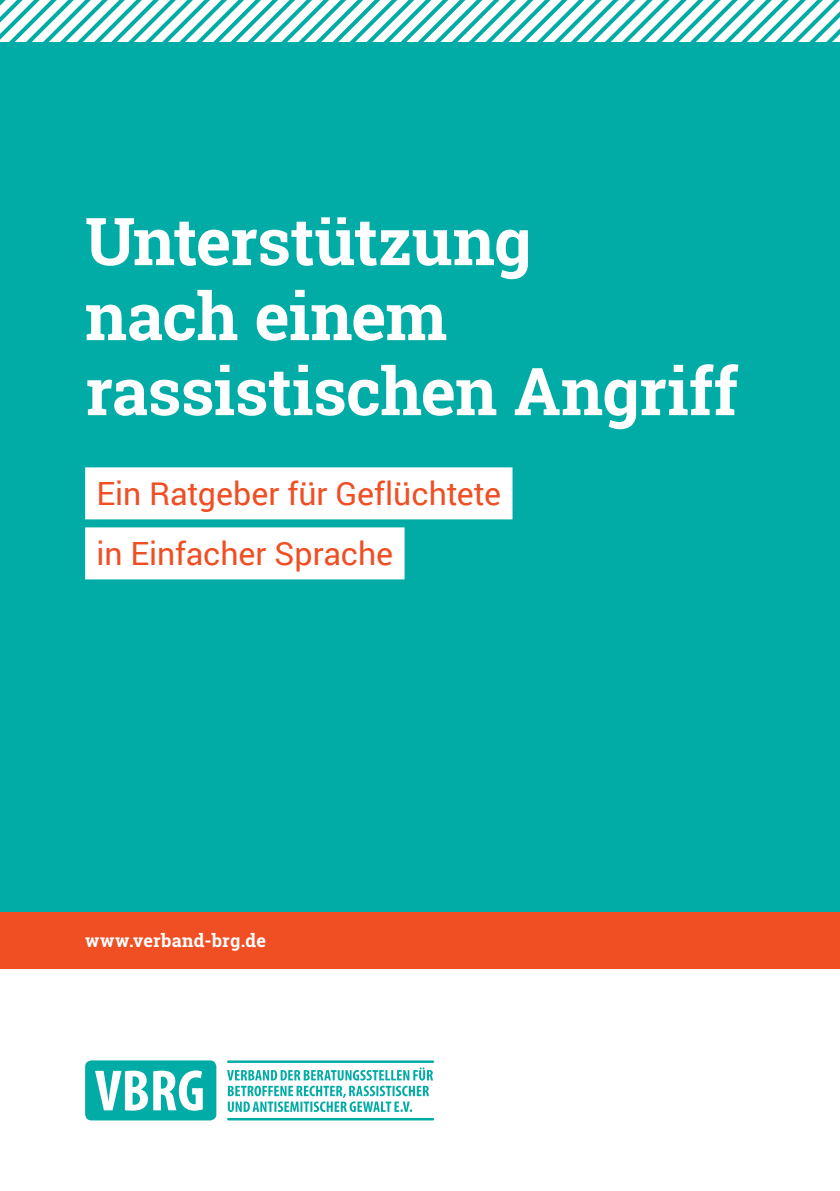
<style>
.page{position:relative;width:840px;height:1191px;background:#fff}
.page>*{position:absolute;margin:0;border:0;box-sizing:border-box;transform-origin:0 0}
.t1{font:700 66px/75px "Roboto Slab";letter-spacing:-.01em;color:#fff}
.t2{font:32px/60px "Roboto";color:#f04e23}
.t3{font:700 18px "Roboto Slab";letter-spacing:.015em;color:#fff}
</style>
<div class="page">
<div style="left:0;top:43px;width:839px;height:868px;background:#00aca5"></div>
<div style="left:0;top:911px;width:839px;height:57px;background:#f04e23"></div>
<svg style="left:0;top:0;width:839px;height:43px"></svg>
<div style="left:85px;top:467px;width:427px;height:52px;background:#fff"></div>
<div style="left:85px;top:527px;width:319px;height:52px;background:#fff"></div>
<div style="left:85px;top:1060px;width:131px;height:60px;background:#00aca5;border-radius:6px"></div>
<svg style="left:95px;top:1070px;width:108px;height:40px"></svg>
<svg style="left:227px;top:1067px;width:206px;height:45px"></svg>
<hr style="left:228px;top:1060px;width:204px;height:3px;background:#00aca5">
<hr style="left:228px;top:1118px;width:204px;height:2px;background:#00aca5">
<h1 class="t1" style="left:85px;top:203px;width:653px">Unterstützung<br>nach einem rassistischen Angriff</h1>
<p class="t2" style="left:96px;top:462px;width:406px">Ein Ratgeber für Geflüchtete in Einfacher Sprache</p>
<p class="t3" style="left:85px;top:928px;width:182px">www.verband-brg.de</p>
</div>
